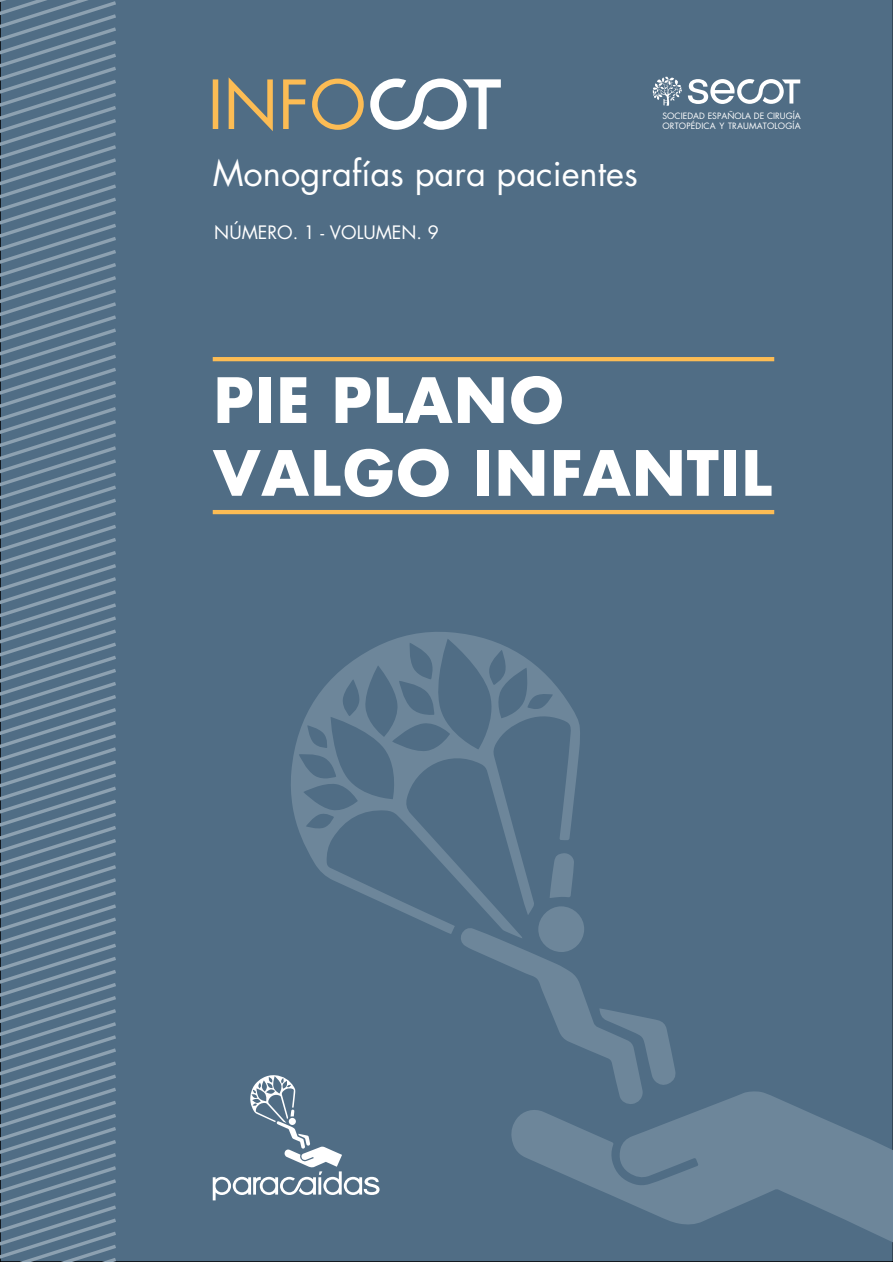
<style>
.page{position:relative;width:893px;height:1262px;background:#fff}
.page>*{position:absolute;margin:0;border:0;box-sizing:border-box;transform-origin:0 0}
.t1{font:700 60.6px/72.8px "Futura";color:#fff}
.t2{font:34.35px "Futura Std";color:#fff}
.t3{font:18px "Futura Std";color:#fff}
.t4{font:8.55px/10.5px "Futura Std";letter-spacing:.015em;color:#fff}
</style>
<div class="page">
<div style="left:120px;top:0;width:772px;height:1262px;background:#506d85"></div>
<svg style="left:290px;top:630px;width:602px;height:632px;background:#557188"></svg>
<svg style="left:0;top:0;width:120px;height:1262px;background:#5f7a8f"></svg>
<svg style="left:370px;top:78px;width:131px;height:52px"></svg>
<svg style="left:213px;top:77px;width:151px;height:54px;background:#7f8277"></svg>
<hr style="left:213px;top:357px;width:561px;height:4px;background:#fcbc54">
<svg style="left:213px;top:1075px;width:166px;height:125px;background:#688196"></svg>
<hr style="left:213px;top:510px;width:561px;height:4px;background:#fcbc54">
<svg style="left:687px;top:79px;width:113px;height:25px"></svg>
<svg style="left:652px;top:77px;width:29px;height:29px"></svg>
<h2 class="t2" style="left:213px;top:152px;width:426px">Monografías para pacientes</h2>
<h3 class="t3" style="left:214px;top:221px;width:226px">NÚMERO. 1 - VOLUMEN. 9</h3>
<p class="t4" style="left:662px;top:110px;width:140px">SOCIEDAD ESPAÑOLA DE CIRUGÍA<br>ORTOPÉDICA Y TRAUMATOLOGÍA</p>
<h1 class="t1" style="left:213px;top:364px;width:561px">PIE PLANO<br>VALGO INFANTIL</h1>
</div>
